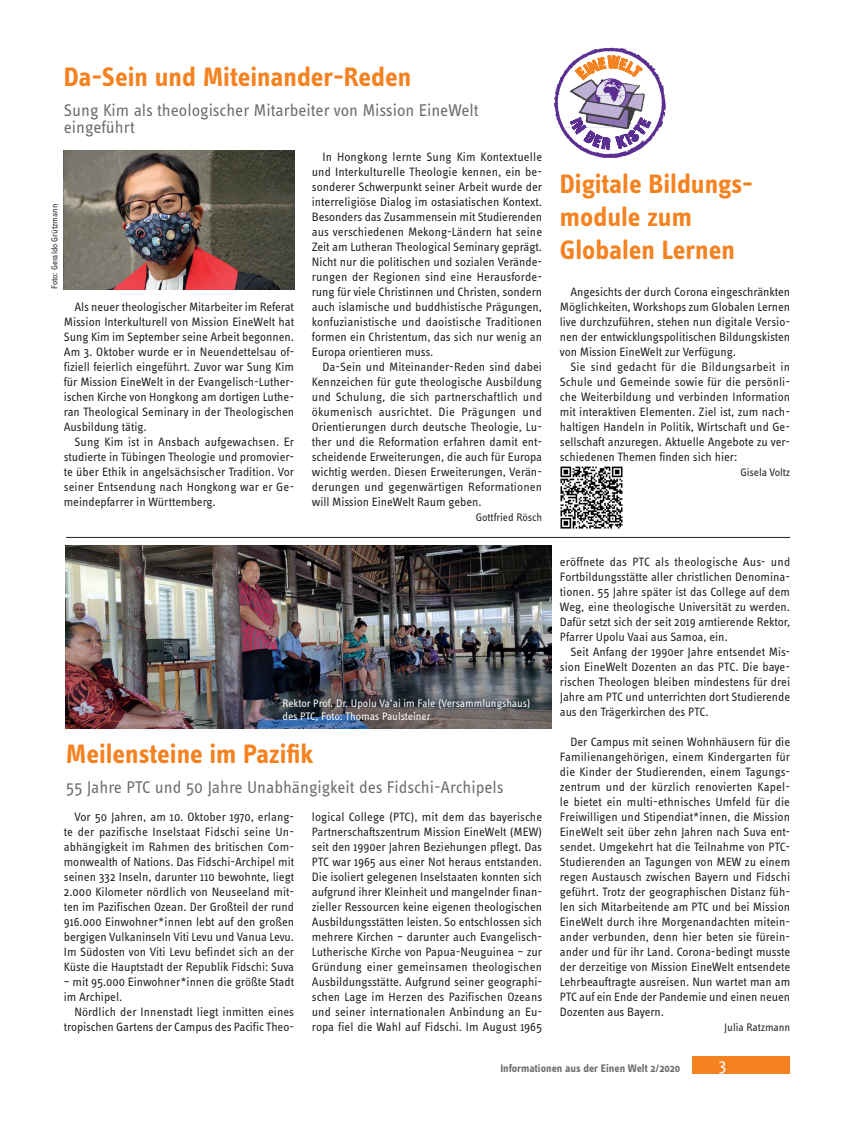
<style>
.page{position:relative;width:854px;height:1138px;background:#fff}
.page>*{position:absolute;margin:0;border:0;box-sizing:border-box;transform-origin:0 0}
.Header_Regionalteil{font:700 27.5px/33px "Info OT Text";color:#f58220}
.Subheader{font:17.5px/17.5px "Info OT Text";color:#6c6d70}
.t1{font:17.5px "Info OT Text";color:#fff}
.Fließtext_Regional{font:12.5px/15px "Info OT Text";letter-spacing:-.005em;color:#231f20;text-align:justify}
.Bildtext{font:11.25px/13.8px "Info OT Text";letter-spacing:-.005em;color:#fff}
.t2{font:700 11.25px "Info OT Text";color:#6c6d70}
.Autor{font:11.25px "Info OT Text";letter-spacing:-.005em;color:#231f20}
.Fließtext_Regional-2{font:11.25px "Info OT Text";letter-spacing:-.005em;color:#231f20}
.Bildtext-2{font:8.75px "Info OT Text";letter-spacing:-.005em;color:#231f20}
</style>
<div class="page">
<div style="left:693px;top:1056px;width:97px;height:17px;background:#f58220"></div>
<img style="left:64px;top:151px;width:230px;height:138px">
<svg style="left:554px;top:48px;width:112px;height:110px"></svg>
<hr style="left:66px;top:537px;width:724px;height:1px;background:#231f20">
<img style="left:560px;top:466px;width:63px;height:63px">
<img style="left:66px;top:545px;width:485px;height:183px">
<p class="Header_Regionalteil" style="left:64px;top:59px;width:349px">Da-Sein und Miteinander-Reden</p>
<p class="Subheader" style="left:64px;top:101px;width:416px">Sung Kim als theologischer Mitarbeiter von Mission EineWelt eingeführt</p>
<p class="Bildtext-2" style="left:49px;top:289px;width:87px;rotate:-90deg">Foto: Geraldo Grützmann</p>
<p class="Fließtext_Regional" style="left:64px;top:299px;width:232px;text-indent:11px">Als neuer theologischer Mitarbeiter im Referat Mission Interkulturell von Mission EineWelt hat Sung Kim im September seine Arbeit begonnen.<br>Am 3. Oktober wurde er in Neuendettelsau of&shy;fiziell feierlich eingeführt. Zuvor war Sung Kim für Mission EineWelt in der Evangelisch-Luther&shy;ischen Kirche von Hongkong am dortigen Luthe&shy;ran Theological Seminary in der Theologischen Ausbildung tätig.</p>
<p class="Fließtext_Regional" style="left:64px;top:434px;width:232px;text-indent:11px">Sung Kim ist in Ansbach aufgewachsen. Er studierte in Tübingen Theologie und promovier&shy;te über Ethik in angelsächsischer Tradition. Vor seiner Entsendung nach Hongkong war er Ge&shy;meindepfarrer in Württemberg.</p>
<p class="Fließtext_Regional" style="left:312px;top:149px;width:232px;text-indent:11px">In Hongkong lernte Sung Kim Kontextuelle und Interkulturelle Theologie kennen, ein be&shy;sonderer Schwerpunkt seiner Arbeit wurde der interreligiöse Dialog im ostasiatischen Kontext.<br>Besonders das Zusammensein mit Studierenden aus verschiedenen Mekong-Ländern hat seine Zeit am Lutheran Theological Seminary geprägt.<br>Nicht nur die politischen und sozialen Verände&shy;rungen der Regionen sind eine Herausforde&shy;rung für viele Christinnen und Christen, sondern auch islamische und buddhistische Prägungen, konfuzianistische und daoistische Traditionen formen ein Christentum, das sich nur wenig an Europa orientieren muss.</p>
<p class="Fließtext_Regional" style="left:312px;top:359px;width:232px;text-indent:11px">Da-Sein und Miteinander-Reden sind dabei Kennzeichen für gute theologische Ausbildung und Schulung, die sich partnerschaftlich und ökumenisch ausrichtet. Die Prägungen und Orientierungen durch deutsche Theologie, Lu&shy;ther und die Reformation erfahren damit ent&shy;scheidende Erweiterungen, die auch für Europa wichtig werden. Diesen Erweiterungen, Verän&shy;derungen und gegenwärtigen Reformationen will Mission EineWelt Raum geben.</p>
<p class="Autor" style="left:476px;top:510px;width:68px">Gottfried Rösch</p>
<p class="Bildtext" style="left:282px;top:695px;width:250px">Rektor Prof. Dr. Upolu Va’ai im Fale (Versammlungshaus) des PTC, Foto: Thomas Paulsteiner</p>
<p class="Header_Regionalteil" style="left:66px;top:737px;width:249px">Meilensteine im Pazifik</p>
<p class="Subheader" style="left:66px;top:778px;width:439px">55 Jahre PTC und 50 Jahre Unabhängigkeit des Fidschi-Archipels</p>
<p class="Fließtext_Regional" style="left:64px;top:809px;width:232px;text-indent:11px">Vor 50 Jahren, am 10. Oktober 1970, erlang&shy;te der pazifische Inselstaat Fidschi seine Un&shy;abhängigkeit im Rahmen des britischen Com&shy;monwealth of Nations. Das Fidschi-Archipel mit seinen 332 Inseln, darunter 110 bewohnte, liegt 2.000 Kilometer nördlich von Neuseeland mit&shy;ten im Pazifischen Ozean. Der Großteil der rund 916.000 Einwohner*innen lebt auf den großen bergigen Vulkaninseln Viti Levu und Vanua Levu.<br>Im Südosten von Viti Levu befindet sich an der Küste die Hauptstadt der Republik Fidschi: Suva</p>
<p class="Fließtext_Regional" style="left:64px;top:974px;width:232px">– mit 95.000 Einwohner*innen die größte Stadt im Archipel.</p>
<p class="Fließtext_Regional" style="left:64px;top:1004px;width:232px;text-align:right">Nördlich der Innenstadt liegt inmitten eines tropischen Gartens der Campus des Pacific Theo-</p>
<p class="Fließtext_Regional" style="left:312px;top:809px;width:232px">logical College (PTC), mit dem das bayerische Partnerschaftszentrum Mission EineWelt (MEW) seit den 1990er Jahren Beziehungen pflegt. Das PTC war 1965 aus einer Not heraus entstanden.<br>Die isoliert gelegenen Inselstaaten konnten sich aufgrund ihrer Kleinheit und mangelnder finan&shy;zieller Ressourcen keine eigenen theologischen Ausbildungsstätten leisten. So entschlossen sich mehrere Kirchen – darunter auch Evangelisch-Lutherische Kirche von Papua-Neuguinea – zur Gründung einer gemeinsamen theologischen Ausbildungsstätte. Aufgrund seiner geographi&shy;schen Lage im Herzen des Pazifischen Ozeans und seiner internationalen Anbindung an Eu&shy;ropa fiel die Wahl auf Fidschi. Im August 1965</p>
<p class="Header_Regionalteil" style="left:560px;top:167px;width:195px">Digitale Bildungs&shy;module zum<br>Globalen Lernen</p>
<p class="Fließtext_Regional" style="left:560px;top:284px;width:232px;text-indent:11px">Angesichts der durch Corona eingeschränkten Möglichkeiten, Workshops zum Globalen Lernen live durchzuführen, stehen nun digitale Versio&shy;nen der entwicklungspolitischen Bildungskisten von Mission EineWelt zur Verfügung.</p>
<p class="Fließtext_Regional" style="left:560px;top:359px;width:232px;text-indent:11px">Sie sind gedacht für die Bildungsarbeit in Schule und Gemeinde sowie für die persönli&shy;che Weiterbildung und verbinden Information mit interaktiven Elementen. Ziel ist, zum nach&shy;haltigen Handeln in Politik, Wirtschaft und Ge&shy;sellschaft anzuregen. Aktuelle Angebote zu ver&shy;schiedenen Themen finden sich hier:</p>
<p class="Fließtext_Regional-2" style="left:740px;top:465px;width:51px">Gisela Voltz</p>
<p class="Fließtext_Regional" style="left:560px;top:554px;width:232px">eröffnete das PTC als theologische Aus- und Fortbildungsstätte aller christlichen Denomina&shy;tionen. 55 Jahre später ist das College auf dem Weg, eine theologische Universität zu werden.<br>Dafür setzt sich der seit 2019 amtierende Rektor, Pfarrer Upolu Vaai aus Samoa, ein.</p>
<p class="Fließtext_Regional" style="left:560px;top:644px;width:232px;text-indent:11px">Seit Anfang der 1990er Jahre entsendet Mis&shy;sion EineWelt Dozenten an das PTC. Die baye&shy;rischen Theologen bleiben mindestens für drei Jahre am PTC und unterrichten dort Studierende aus den Trägerkirchen des PTC.</p>
<p class="Fließtext_Regional" style="left:560px;top:734px;width:232px;text-indent:11px">Der Campus mit seinen Wohnhäusern für die Familienangehörigen, einem Kindergarten für die Kinder der Studierenden, einem Tagungs&shy;zentrum und der kürzlich renovierten Kapel&shy;le bietet ein multi-ethnisches Umfeld für die Freiwilligen und Stipendiat*innen, die Mission EineWelt seit über zehn Jahren nach Suva ent&shy;sendet. Umgekehrt hat die Teilnahme von PTC-Studierenden an Tagungen von MEW zu einem regen Austausch zwischen Bayern und Fidschi geführt. Trotz der geographischen Distanz füh&shy;len sich Mitarbeitende am PTC und bei Mission EineWelt durch ihre Morgenandachten mitein&shy;ander verbunden, denn hier beten sie fürein&shy;ander und für ihr Land. Corona-bedingt musste der derzeitige von Mission EineWelt entsendete Lehrbeauftragte ausreisen. Nun wartet man am PTC auf ein Ende der Pandemie und einen neuen Dozenten aus Bayern.</p>
<p class="Autor" style="left:724px;top:1020px;width:67px">Julia Ratzmann</p>
<p class="t2" style="left:500px;top:1061px;width:181px">Informationen aus der Einen Welt 2/2020</p>
<h2 class="t1" style="left:719px;top:1054px;width:9px">3</h2>
</div>
